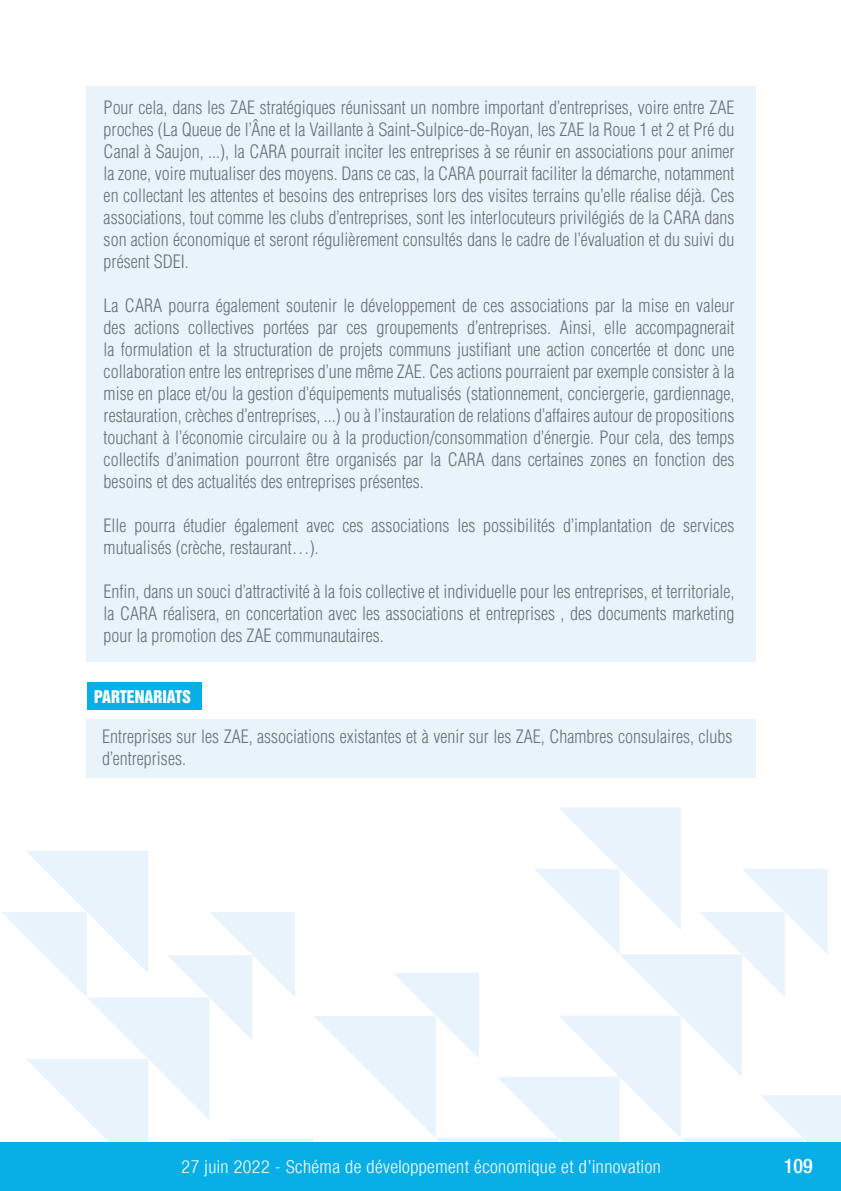
<style>
.page{position:relative;width:841px;height:1191px;background:#fff}
.page>*{position:absolute;margin:0;border:0;box-sizing:border-box;transform-origin:0 0}
.t1{font:500 condensed 20px "Helvetica Neue";color:#fff}
.t2{font:300 condensed 18px/22px "Helvetica LT Std";color:#697075;text-align:justify}
.t3{font:300 condensed 18px "Helvetica Neue";letter-spacing:.025em;color:#fff}
.t4{font:16px "Helvetica Inserat LT Std";color:#fff}
</style>
<div class="page">
<svg style="left:394px;top:973px;width:85px;height:43px"></svg>
<svg style="left:2px;top:851px;width:311px;height:291px"></svg>
<svg style="left:313px;top:1016px;width:184px;height:126px"></svg>
<svg style="left:497px;top:808px;width:343px;height:334px"></svg>
<div style="left:0;top:1142px;width:840px;height:49px;background:#08afe6"></div>
<div style="left:87px;top:87px;width:669px;height:575px;background:#e9f3fb"></div>
<div style="left:87px;top:719px;width:669px;height:59px;background:#e9f3fb"></div>
<div style="left:87px;top:683px;width:114px;height:27px;background:#08afe6"></div>
<p class="t2" style="left:104px;top:98px;width:632px">Pour cela, dans les ZAE stratégiques réunissant un nombre important d’entreprises, voire entre ZAE proches (La Queue de l’Âne et la Vaillante à Saint-Sulpice-de-Royan, les ZAE la Roue 1 et 2 et Pré du Canal à Saujon, ...), la CARA pourrait inciter les entreprises à se réunir en associations pour animer la zone, voire mutualiser des moyens. Dans ce cas, la CARA pourrait faciliter la démarche, notamment en collectant les attentes et besoins des entreprises lors des visites terrains qu’elle réalise déjà. Ces associations, tout comme les clubs d’entreprises, sont les interlocuteurs privilégiés de la CARA dans son action économique et seront régulièrement consultés dans le cadre de l’évaluation et du suivi du présent SDEI.</p>
<p class="t2" style="left:104px;top:296px;width:632px">La CARA pourra également soutenir le développement de ces associations par la mise en valeur des actions collectives portées par ces groupements d’entreprises. Ainsi, elle accompagnerait la formulation et la structuration de projets communs justifiant une action concertée et donc une collaboration entre les entreprises d’une même ZAE. Ces actions pourraient par exemple consister à la mise en place et/ou la gestion d’équipements mutualisés (stationnement, conciergerie, gardiennage, restauration, crèches d’entreprises, ...) ou à l’instauration de relations d’affaires autour de propositions touchant à l’économie circulaire ou à la production/consommation d’énergie. Pour cela, des temps collectifs d’animation pourront être organisés par la CARA dans certaines zones en fonction des besoins et des actualités des entreprises présentes.</p>
<p class="t2" style="left:104px;top:516px;width:632px">Elle pourra étudier également avec ces associations les possibilités d’implantation de services mutualisés (crèche, restaurant…).</p>
<p class="t2" style="left:104px;top:582px;width:632px">Enfin, dans un souci d’attractivité à la fois collective et individuelle pour les entreprises, et territoriale, la CARA réalisera, en concertation avec les associations et entreprises , des documents marketing pour la promotion des ZAE communautaires.</p>
<p class="t4" style="left:94px;top:690px;width:99px">PARTENARIATS</p>
<p class="t2" style="left:102px;top:728px;width:632px">Entreprises sur les ZAE, associations existantes et à venir sur les ZAE, Chambres consulaires, clubs d’entreprises.</p>
<p class="t3" style="left:182px;top:1159px;width:480px">27 juin 2022 - Schéma de développement économique et d’innovation</p>
<p class="t1" style="left:783px;top:1158px;width:30px">109</p>
</div>
